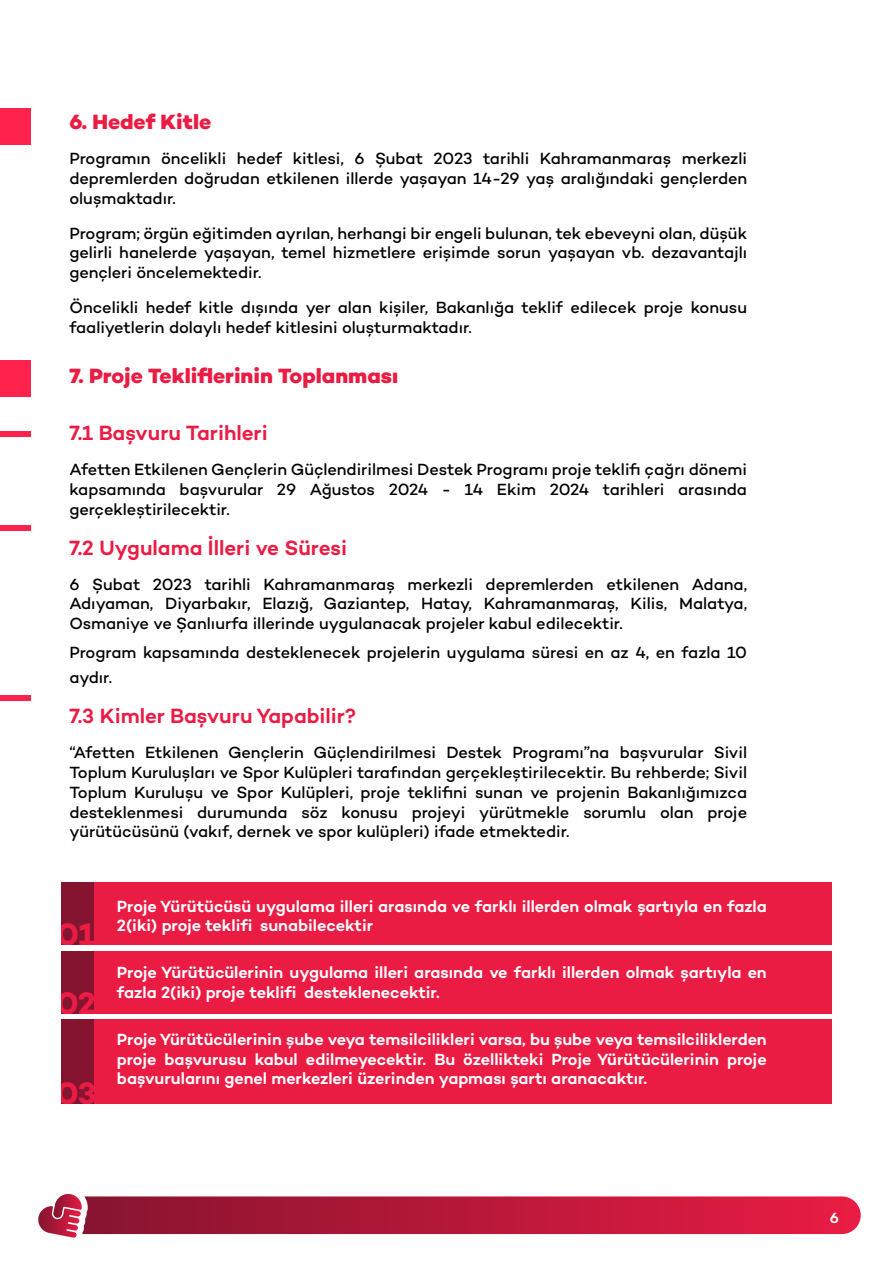
<style>
.page{position:relative;width:893px;height:1263px;background:#fff}
.page>*{position:absolute;margin:0;border:0;box-sizing:border-box;transform-origin:0 0}
.t1{font:700 31.5px "Campton";color:#ea1c44}
.t2{font:600 21px "Campton";color:#ea1c44}
.t3{font:800 21px "Campton";color:#ea1c44}
.t4{font:500 16.5px/19.8px "Campton";color:#000;text-align:justify}
.t5{font:600 16.5px/19.8px "Campton";color:#fff}
.t6{font:600 15px "Campton";color:#fffcfa}
</style>
<div class="page">
<svg style="left:38px;top:1194px;width:823px;height:44px"></svg>
<div style="left:0;top:108px;width:30px;height:36px;background:#ff224c"></div>
<div style="left:0;top:360px;width:30px;height:37px;background:#ff224c"></div>
<div style="left:0;top:431px;width:30px;height:6px;background:#ff224c"></div>
<div style="left:0;top:526px;width:30px;height:5px;background:#ff224c"></div>
<div style="left:0;top:695px;width:30px;height:6px;background:#ff224c"></div>
<div style="left:93px;top:882px;width:739px;height:63px;background:#ea1c44"></div>
<div style="left:61px;top:882px;width:32px;height:63px;background:#84142f"></div>
<div style="left:93px;top:951px;width:739px;height:63px;background:#ea1c44"></div>
<div style="left:93px;top:1020px;width:739px;height:84px;background:#ea1c44"></div>
<div style="left:61px;top:951px;width:32px;height:63px;background:#84142f"></div>
<div style="left:61px;top:1020px;width:32px;height:84px;background:#84142f"></div>
<p class="t3" style="left:69px;top:109px;width:143px">6. Hedef Kitle</p>
<p class="t4" style="left:69px;top:148px;width:679px">Programın öncelikli hedef kitlesi, 6 Şubat 2023 tarihli Kahramanmaraş merkezli depremlerden doğrudan etkilenen illerde yaşayan 14-29 yaş aralığındaki gençlerden oluşmaktadır.</p>
<p class="t4" style="left:69px;top:223px;width:679px">Program; örgün eğitimden ayrılan, herhangi bir engeli bulunan, tek ebeveyni olan, düşük gelirli hanelerde yaşayan, temel hizmetlere erişimde sorun yaşayan vb. dezavantajlı gençleri öncelemektedir.</p>
<p class="t4" style="left:69px;top:297px;width:679px">Öncelikli hedef kitle dışında yer alan kişiler, Bakanlığa teklif edilecek proje konusu faaliyetlerin dolaylı hedef kitlesini oluşturmaktadır.</p>
<p class="t3" style="left:69px;top:362px;width:330px">7. Proje Tekliflerinin Toplanması</p>
<p class="t2" style="left:69px;top:420px;width:200px">7.1 Başvuru Tarihleri</p>
<p class="t4" style="left:69px;top:459px;width:679px">Afetten Etkilenen Gençlerin Güçlendirilmesi Destek Programı proje teklifi çağrı dönemi kapsamında başvurular 29 Ağustos 2024 - 14 Ekim 2024 tarihleri arasında gerçekleştirilecektir.</p>
<p class="t2" style="left:69px;top:534px;width:279px">7.2 Uygulama İlleri ve Süresi</p>
<p class="t4" style="left:69px;top:574px;width:679px">6 Şubat 2023 tarihli Kahramanmaraş merkezli depremlerden etkilenen Adana, Adıyaman, Diyarbakır, Elazığ, Gaziantep, Hatay, Kahramanmaraş, Kilis, Malatya, Osmaniye ve Şanlıurfa illerinde uygulanacak projeler kabul edilecektir.</p>
<p class="t4" style="left:69px;top:639px;width:679px;line-height:25.2px">Program kapsamında desteklenecek projelerin uygulama süresi en az 4, en fazla 10 aydır.</p>
<p class="t2" style="left:69px;top:703px;width:288px">7.3 Kimler Başvuru Yapabilir?</p>
<p class="t4" style="left:69px;top:742px;width:679px">“Afetten Etkilenen Gençlerin Güçlendirilmesi Destek Programı”na başvurular Sivil Toplum Kuruluşları ve Spor Kulüpleri tarafından gerçekleştirilecektir. Bu rehberde; Sivil Toplum Kuruluşu ve Spor Kulüpleri, proje teklifini sunan ve projenin Bakanlığımızca desteklenmesi durumunda söz konusu projeyi yürütmekle sorumlu olan proje yürütücüsünü (vakıf, dernek ve spor kulüpleri) ifade etmektedir.</p>
<h1 class="t1" style="left:57px;top:914px;width:40px">01</h1>
<h1 class="t1" style="left:56px;top:983px;width:41px">02</h1>
<h1 class="t1" style="left:56px;top:1073px;width:42px">03</h1>
<p class="t5" style="left:117px;top:896px;width:651px">Proje Yürütücüsü uygulama illeri arasında ve farklı illerden olmak şartıyla en fazla<br>2(iki) proje teklifi sunabilecektir</p>
<p class="t5" style="left:117px;top:962px;width:651px">Proje Yürütücülerinin uygulama illeri arasında ve farklı illerden olmak şartıyla en fazla 2(iki) proje teklifi desteklenecektir.</p>
<p class="t5" style="left:117px;top:1029px;width:651px;text-align:justify">Proje Yürütücülerinin şube veya temsilcilikleri varsa, bu şube veya temsilciliklerden proje başvurusu kabul edilmeyecektir. Bu özellikteki Proje Yürütücülerinin proje başvurularını genel merkezleri üzerinden yapması şartı aranacaktır.</p>
<p class="t6" style="left:830px;top:1208px;width:11px">6</p>
</div>
